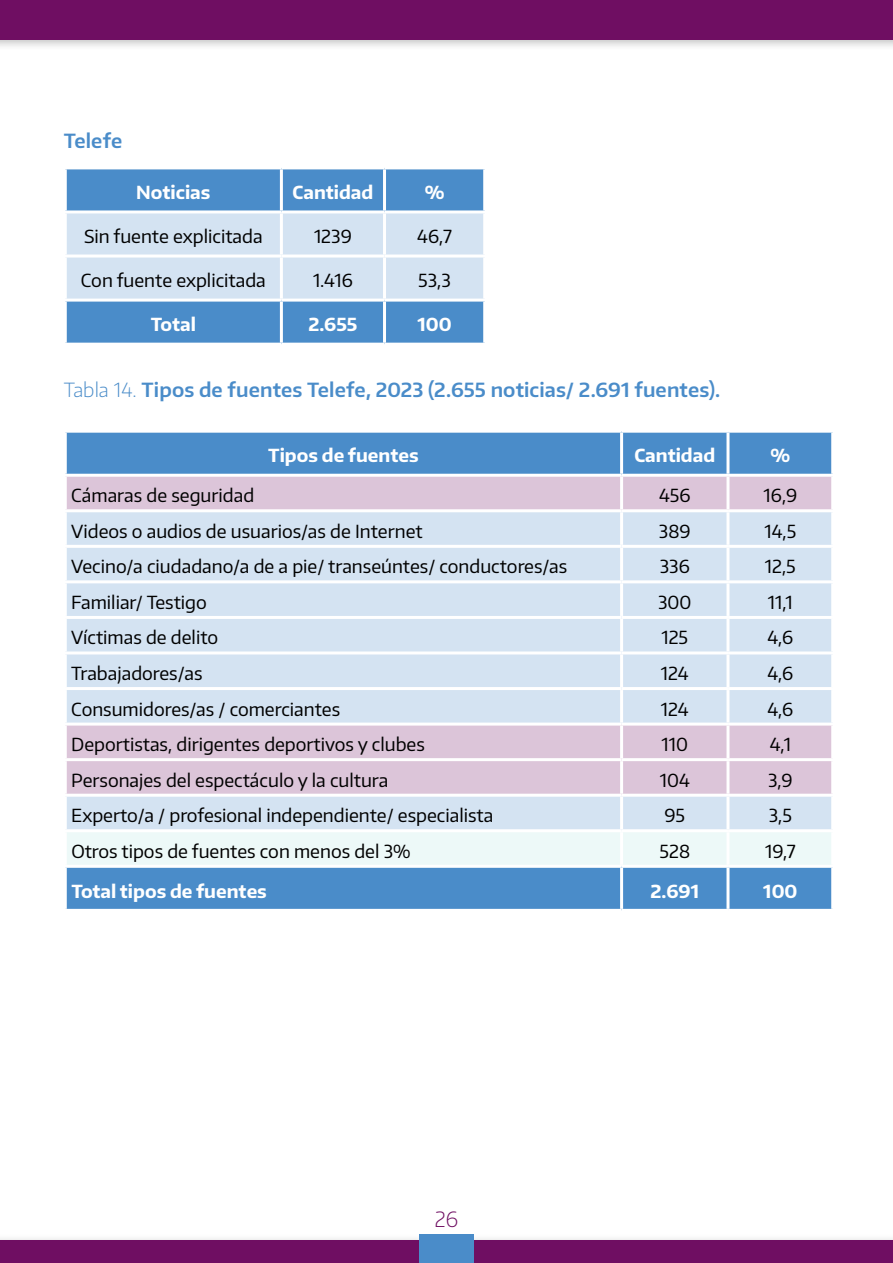
<style>
.page{position:relative;width:893px;height:1263px;background:#fff}
.page>*{position:absolute;margin:0;border:0;box-sizing:border-box;transform-origin:0 0}
.t1{font:200 21px "Encode Sans";color:#6f0e62}
.t2{font:600 19.5px "Encode Sans";letter-spacing:.01em;color:#4a8cc9}
.t3{font:18px "Encode Sans";color:#000}
.t4{font:700 18px "Encode Sans";color:#fff}
.s1{font-weight:200}
</style>
<div class="page">
<div style="left:0;top:0;width:893px;height:52px;background:#000;opacity:.25"></div>
<div style="left:0;top:0;width:893px;height:40px;background:#6f0e62"></div>
<div style="left:0;top:1233px;width:893px;height:30px;background:#fbfbfb"></div>
<div style="left:0;top:1239px;width:893px;height:24px;background:#6f0e62"></div>
<div style="left:419px;top:1234px;width:55px;height:29px;background:#4a8cc9"></div>
<div style="left:67px;top:169px;width:416px;height:174px;background:#4a8cc9"></div>
<div style="left:67px;top:213px;width:416px;height:86px;background:#d4e3f2"></div>
<hr style="left:280px;top:169px;width:3px;height:41px;background:#fff">
<hr style="left:383px;top:169px;width:3px;height:41px;background:#fff">
<hr style="left:64px;top:210px;width:217px;height:3px;background:#fff">
<hr style="left:281px;top:210px;width:103px;height:3px;background:#fff">
<hr style="left:280px;top:213px;width:3px;height:42px;background:#fff">
<hr style="left:384px;top:210px;width:102px;height:3px;background:#fff">
<hr style="left:383px;top:213px;width:3px;height:42px;background:#fff">
<hr style="left:64px;top:255px;width:217px;height:3px;background:#fff">
<hr style="left:281px;top:255px;width:103px;height:3px;background:#fff">
<hr style="left:280px;top:258px;width:3px;height:41px;background:#fff">
<hr style="left:384px;top:255px;width:102px;height:3px;background:#fff">
<hr style="left:383px;top:258px;width:3px;height:41px;background:#fff">
<hr style="left:64px;top:299px;width:217px;height:3px;background:#fff">
<hr style="left:281px;top:299px;width:103px;height:3px;background:#fff">
<hr style="left:280px;top:302px;width:3px;height:41px;background:#fff">
<hr style="left:384px;top:299px;width:102px;height:3px;background:#fff">
<hr style="left:383px;top:302px;width:3px;height:41px;background:#fff">
<div style="left:67px;top:433px;width:764px;height:476px;background:#4a8cc9"></div>
<div style="left:67px;top:477px;width:764px;height:32px;background:#dcc5d9"></div>
<svg style="left:67px;top:512px;width:764px;height:317px;background:#d6dcec"></svg>
<div style="left:67px;top:832px;width:764px;height:33px;background:#edf9f8"></div>
<hr style="left:620px;top:433px;width:3px;height:41px;background:#fff">
<hr style="left:726px;top:433px;width:3px;height:41px;background:#fff">
<hr style="left:64px;top:474px;width:558px;height:3px;background:#fff">
<hr style="left:622px;top:474px;width:106px;height:3px;background:#fff">
<hr style="left:620px;top:477px;width:3px;height:32px;background:#fff">
<hr style="left:728px;top:474px;width:106px;height:3px;background:#fff">
<hr style="left:726px;top:477px;width:3px;height:32px;background:#fff">
<hr style="left:64px;top:509px;width:558px;height:3px;background:#fff">
<hr style="left:622px;top:509px;width:106px;height:3px;background:#fff">
<hr style="left:620px;top:512px;width:3px;height:33px;background:#fff">
<hr style="left:728px;top:509px;width:106px;height:3px;background:#fff">
<hr style="left:726px;top:512px;width:3px;height:33px;background:#fff">
<hr style="left:64px;top:545px;width:558px;height:3px;background:#fff">
<hr style="left:622px;top:545px;width:106px;height:3px;background:#fff">
<hr style="left:620px;top:548px;width:3px;height:32px;background:#fff">
<hr style="left:728px;top:545px;width:106px;height:3px;background:#fff">
<hr style="left:726px;top:548px;width:3px;height:32px;background:#fff">
<hr style="left:64px;top:580px;width:558px;height:3px;background:#fff">
<hr style="left:622px;top:580px;width:106px;height:3px;background:#fff">
<hr style="left:620px;top:583px;width:3px;height:33px;background:#fff">
<hr style="left:728px;top:580px;width:106px;height:3px;background:#fff">
<hr style="left:726px;top:583px;width:3px;height:33px;background:#fff">
<hr style="left:64px;top:616px;width:558px;height:3px;background:#fff">
<hr style="left:622px;top:616px;width:106px;height:3px;background:#fff">
<hr style="left:620px;top:619px;width:3px;height:32px;background:#fff">
<hr style="left:728px;top:616px;width:106px;height:3px;background:#fff">
<hr style="left:726px;top:619px;width:3px;height:32px;background:#fff">
<hr style="left:64px;top:651px;width:558px;height:3px;background:#fff">
<hr style="left:622px;top:651px;width:106px;height:3px;background:#fff">
<hr style="left:620px;top:654px;width:3px;height:33px;background:#fff">
<hr style="left:728px;top:651px;width:106px;height:3px;background:#fff">
<hr style="left:726px;top:654px;width:3px;height:33px;background:#fff">
<hr style="left:64px;top:687px;width:558px;height:3px;background:#fff">
<hr style="left:622px;top:687px;width:106px;height:3px;background:#fff">
<hr style="left:620px;top:690px;width:3px;height:33px;background:#fff">
<hr style="left:728px;top:687px;width:106px;height:3px;background:#fff">
<hr style="left:726px;top:690px;width:3px;height:33px;background:#fff">
<hr style="left:64px;top:723px;width:558px;height:3px;background:#fff">
<hr style="left:622px;top:723px;width:106px;height:3px;background:#fff">
<hr style="left:620px;top:726px;width:3px;height:32px;background:#fff">
<hr style="left:728px;top:723px;width:106px;height:3px;background:#fff">
<hr style="left:726px;top:726px;width:3px;height:32px;background:#fff">
<hr style="left:64px;top:758px;width:558px;height:3px;background:#fff">
<hr style="left:622px;top:758px;width:106px;height:3px;background:#fff">
<hr style="left:620px;top:761px;width:3px;height:33px;background:#fff">
<hr style="left:728px;top:758px;width:106px;height:3px;background:#fff">
<hr style="left:726px;top:761px;width:3px;height:33px;background:#fff">
<hr style="left:64px;top:794px;width:558px;height:3px;background:#fff">
<hr style="left:622px;top:794px;width:106px;height:3px;background:#fff">
<hr style="left:620px;top:797px;width:3px;height:32px;background:#fff">
<hr style="left:728px;top:794px;width:106px;height:3px;background:#fff">
<hr style="left:726px;top:797px;width:3px;height:32px;background:#fff">
<hr style="left:620px;top:868px;width:3px;height:41px;background:#fff">
<hr style="left:726px;top:868px;width:3px;height:41px;background:#fff">
<hr style="left:64px;top:829px;width:558px;height:3px;background:#fff">
<hr style="left:64px;top:865px;width:558px;height:3px;background:#fff">
<hr style="left:622px;top:829px;width:106px;height:3px;background:#fff">
<hr style="left:620px;top:832px;width:3px;height:33px;background:#fff">
<hr style="left:622px;top:865px;width:106px;height:3px;background:#fff">
<hr style="left:728px;top:829px;width:106px;height:3px;background:#fff">
<hr style="left:726px;top:832px;width:3px;height:33px;background:#fff">
<hr style="left:728px;top:865px;width:106px;height:3px;background:#fff">
<p class="t2" style="left:64px;top:128px;width:60px">Telefe</p>
<p class="t4" style="left:136px;top:181px;width:76px">Noticias</p>
<p class="t4" style="left:293px;top:181px;width:82px">Cantidad</p>
<p class="t4" style="left:425px;top:181px;width:21px">%</p>
<p class="t3" style="left:84px;top:225px;width:180px">Sin fuente explicitada</p>
<p class="t3" style="left:314px;top:225px;width:39px">1239</p>
<p class="t3" style="left:417px;top:225px;width:36px">46,7</p>
<p class="t3" style="left:81px;top:269px;width:186px">Con fuente explicitada</p>
<p class="t3" style="left:313px;top:269px;width:41px">1.416</p>
<p class="t3" style="left:418px;top:269px;width:34px">53,3</p>
<p class="t4" style="left:151px;top:313px;width:47px">Total</p>
<p class="t4" style="left:308px;top:313px;width:51px">2.655</p>
<p class="t4" style="left:417px;top:313px;width:36px">100</p>
<p class="t2" style="left:64px;top:377px;width:658px"><span class="s1">Tabla 14.</span> Tipos de fuentes Telefe, 2023 (2.655 noticias/ 2.691 fuentes).</p>
<p class="t4" style="left:268px;top:444px;width:152px">Tipos de fuentes</p>
<p class="t4" style="left:634px;top:444px;width:82px">Cantidad</p>
<p class="t4" style="left:770px;top:444px;width:21px">%</p>
<p class="t3" style="left:71px;top:484px;width:184px">Cámaras de seguridad</p>
<p class="t3" style="left:659px;top:484px;width:33px">456</p>
<p class="t3" style="left:764px;top:484px;width:35px">16,9</p>
<p class="t3" style="left:71px;top:519px;width:353px">Videos o audios de usuarios/as de Internet</p>
<p class="t3" style="left:659px;top:519px;width:33px">389</p>
<p class="t3" style="left:764px;top:519px;width:33px">14,5</p>
<p class="t3" style="left:71px;top:555px;width:497px">Vecino/a ciudadano/a de a pie/ transeúntes/ conductores/as</p>
<p class="t3" style="left:660px;top:555px;width:32px">336</p>
<p class="t3" style="left:765px;top:555px;width:32px">12,5</p>
<p class="t3" style="left:71px;top:590px;width:137px">Familiar/ Testigo</p>
<p class="t3" style="left:658px;top:590px;width:35px">300</p>
<p class="t3" style="left:768px;top:590px;width:27px">11,1</p>
<p class="t3" style="left:71px;top:626px;width:148px">Víctimas de delito</p>
<p class="t3" style="left:661px;top:626px;width:28px">125</p>
<p class="t3" style="left:767px;top:626px;width:27px">4,6</p>
<p class="t3" style="left:71px;top:661px;width:133px">Trabajadores/as</p>
<p class="t3" style="left:661px;top:661px;width:29px">124</p>
<p class="t3" style="left:767px;top:661px;width:27px">4,6</p>
<p class="t3" style="left:71px;top:697px;width:270px">Consumidores/as / comerciantes</p>
<p class="t3" style="left:661px;top:697px;width:29px">124</p>
<p class="t3" style="left:767px;top:697px;width:27px">4,6</p>
<p class="t3" style="left:71px;top:733px;width:355px">Deportistas, dirigentes deportivos y clubes</p>
<p class="t3" style="left:661px;top:733px;width:28px">110</p>
<p class="t3" style="left:770px;top:733px;width:23px">4,1</p>
<p class="t3" style="left:71px;top:768px;width:319px">Personajes del espectáculo y la cultura</p>
<p class="t3" style="left:660px;top:768px;width:32px">104</p>
<p class="t3" style="left:768px;top:768px;width:26px">3,9</p>
<p class="t3" style="left:71px;top:804px;width:424px">Experto/a / profesional independiente/ especialista</p>
<p class="t3" style="left:664px;top:804px;width:22px">95</p>
<p class="t3" style="left:769px;top:804px;width:25px">3,5</p>
<p class="t3" style="left:71px;top:839px;width:341px">Otros tipos de fuentes con menos del 3%</p>
<p class="t3" style="left:660px;top:839px;width:32px">528</p>
<p class="t3" style="left:765px;top:839px;width:32px">19,7</p>
<p class="t4" style="left:71px;top:879px;width:197px">Total tipos de fuentes</p>
<p class="t4" style="left:651px;top:879px;width:50px">2.691</p>
<p class="t4" style="left:763px;top:879px;width:36px">100</p>
<p class="t1" style="left:435px;top:1205px;width:25px">26</p>
</div>
